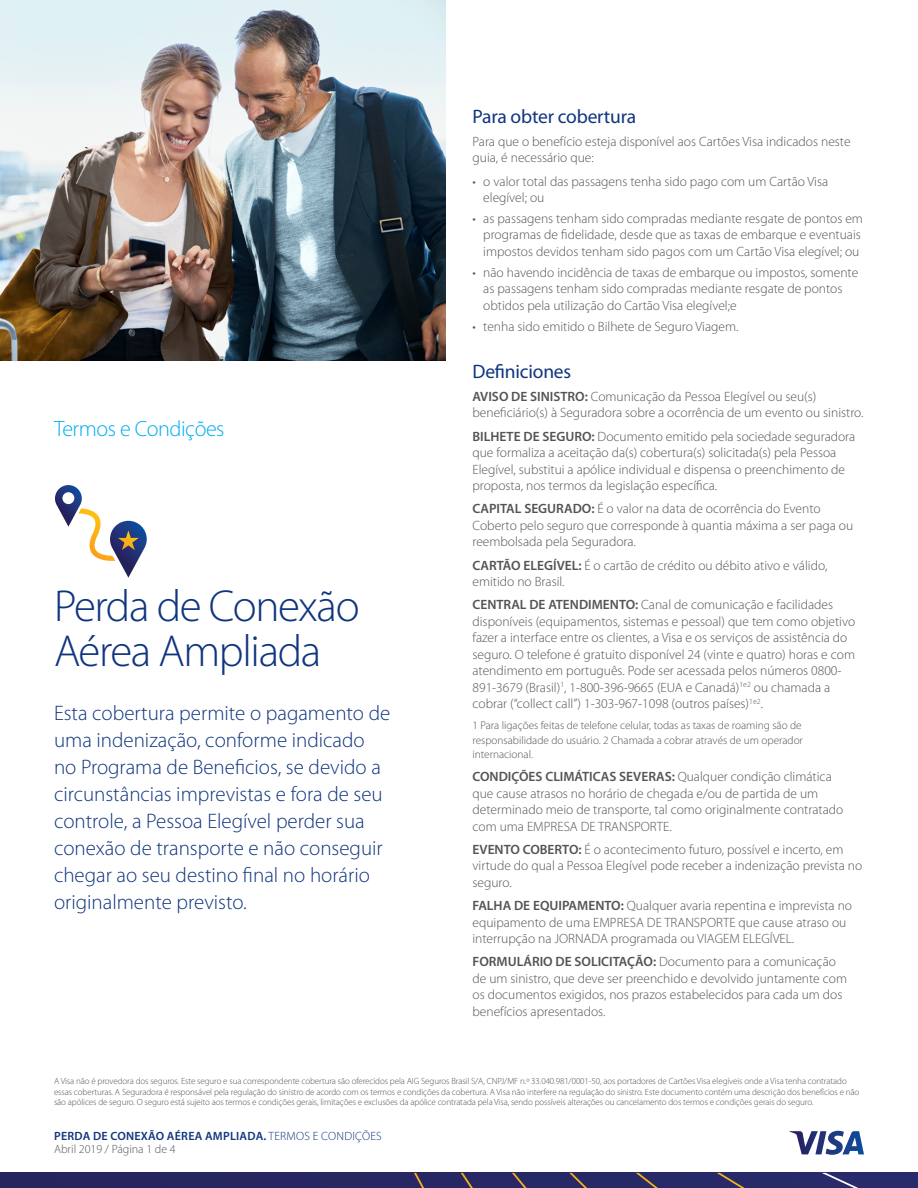
<style>
.page{position:relative;width:918px;height:1188px;background:#fff}
.page>*{position:absolute;margin:0;border:0;box-sizing:border-box;transform-origin:0 0}
.benefit_name{font:300 45px/45px "Myriad Pro";letter-spacing:-.03em;color:#10357f}
.intro_text{font:300 22.05px "Myriad Pro";letter-spacing:-.02em;color:#00aeef}
.intro_text-2{font:300 21px/27px "Myriad Pro";color:#10357f}
.question{font:19.5px "Myriad Pro";letter-spacing:-.01em;color:#10357f}
.copy{font:300 13.5px/16.5px "Myriad Pro";color:#545456}
.t1{font:600 12px/13.5px "Myriad Pro";letter-spacing:.02em;color:#10357f}
.Legal{font:300 11.25px/14.2px "Myriad Pro";color:#545456;text-align:justify}
.Legal-2{font:300 9px/10.5px "Myriad Pro";letter-spacing:-.01em;color:#545456}
.s1{font-weight:600}
.s2{font-weight:300}
.s3{font-weight:300;color:#52555b}
</style>
<div class="page">
<svg style="left:790px;top:1131px;width:74px;height:24px"></svg>
<div style="left:0;top:1173px;width:918px;height:15px;background:#272763"></div>
<svg style="left:822px;top:1173px;width:37px;height:15px"></svg>
<svg style="left:717px;top:1173px;width:28px;height:15px"></svg>
<svg style="left:636px;top:1173px;width:22px;height:15px"></svg>
<svg style="left:569px;top:1173px;width:18px;height:15px"></svg>
<svg style="left:512px;top:1173px;width:15px;height:15px"></svg>
<svg style="left:461px;top:1173px;width:12px;height:15px"></svg>
<svg style="left:414px;top:1173px;width:10px;height:15px"></svg>
<svg style="left:55px;top:485px;width:92px;height:93px"></svg>
<img style="left:0;top:0;width:446px;height:361px">
<p class="intro_text" style="left:54px;top:416px;width:172px">Termos e Condições</p>
<p class="benefit_name" style="left:54px;top:585px;width:307px">Perda de Conexão<br>Aérea Ampliada</p>
<p class="intro_text-2" style="left:54px;top:700px;width:338px">Esta cobertura permite o pagamento de uma indenização, conforme indicado no Programa de Beneficios, se devido a circunstâncias imprevistas e fora de seu controle, a Pessoa Elegível perder sua conexão de transporte e não conseguir chegar ao seu destino final no horário originalmente previsto.</p>
<p class="question" style="left:472px;top:105px;width:165px">Para obter cobertura</p>
<p class="copy" style="left:472px;top:133px;width:380px">Para que o benefício esteja disponível aos Cartões Visa indicados neste guia, é necessário que:</p>
<p class="copy" style="left:483px;top:173px;width:346px;text-indent:-11px">• o valor total das passagens tenha sido pago com um Cartão Visa elegível; ou</p>
<p class="copy" style="left:483px;top:210px;width:381px;text-indent:-11px">• as passagens tenham sido compradas mediante resgate de pontos em programas de fidelidade, desde que as taxas de embarque e eventuais impostos devidos tenham sido pagos com um Cartão Visa elegível; ou</p>
<p class="copy" style="left:483px;top:264px;width:376px;text-indent:-11px">• não havendo incidência de taxas de embarque ou impostos, somente as passagens tenham sido compradas mediante resgate de pontos obtidos pela utilização do Cartão Visa elegível;e</p>
<p class="copy" style="left:472px;top:318px;width:267px">• tenha sido emitido o Bilhete de Seguro Viagem.</p>
<p class="question" style="left:472px;top:360px;width:100px">Definiciones</p>
<p class="copy" style="left:472px;top:388px;width:392px"><span class="s1">AVISO DE SINISTRO:</span> Comunicação da Pessoa Elegível ou seu(s) beneficiário(s) à Seguradora sobre a ocorrência de um evento ou sinistro.</p>
<p class="copy" style="left:472px;top:428px;width:384px"><span class="s1">BILHETE DE SEGURO:</span> Documento emitido pela sociedade seguradora que formaliza a aceitação da(s) cobertura(s) solicitada(s) pela Pessoa Elegível, substitui a apólice individual e dispensa o preenchimento de proposta, nos termos da legislação específica.</p>
<p class="copy" style="left:472px;top:501px;width:382px"><span class="s1">CAPITAL SEGURADO:</span> É o valor na data de ocorrência do Evento<br>Coberto pelo seguro que corresponde à quantia máxima a ser paga ou reembolsada pela Seguradora.</p>
<p class="copy" style="left:472px;top:557px;width:356px"><span class="s1">CARTÃO ELEGÍVEL:</span> É o cartão de crédito ou débito ativo e válido, emitido no Brasil.</p>
<p class="copy" style="left:472px;top:597px;width:384px"><span class="s1">CENTRAL DE ATENDIMENTO:</span> Canal de comunicação e facilidades disponíveis (equipamentos, sistemas e pessoal) que tem como objetivo fazer a interface entre os clientes, a Visa e os serviços de assistência do seguro. O telefone é gratuito disponível 24 (vinte e quatro) horas e com atendimento em português. Pode ser acessada pelos números 0800- 891-3679 (Brasil)<sup>1</sup>, 1-800-396-9665 (EUA e Canadá)<sup>1e2</sup> ou chamada a cobrar (“collect call”) 1-303-967-1098 (outros países)<sup>1e2</sup>.</p>
<p class="Legal" style="left:472px;top:719px;width:332px">1 Para ligações feitas de telefone celular, todas as taxas de roaming são de responsabilidade do usuário. 2 Chamada a cobrar através de um operador internacional.</p>
<p class="copy" style="left:472px;top:769px;width:372px"><span class="s1">CONDIÇÕES CLIMÁTICAS SEVERAS:</span> Qualquer condição climática que cause atrasos no horário de chegada e/ou de partida de um determinado meio de transporte, tal como originalmente contratado com uma EMPRESA DE TRANSPORTE.</p>
<p class="copy" style="left:472px;top:841px;width:391px"><span class="s1">EVENTO COBERTO:</span> É o acontecimento futuro, possível e incerto, em virtude do qual a Pessoa Elegível pode receber a indenização prevista no seguro.</p>
<p class="copy" style="left:472px;top:898px;width:381px"><span class="s1">FALHA DE EQUIPAMENTO:</span> Qualquer avaria repentina e imprevista no equipamento de uma EMPRESA DE TRANSPORTE que cause atraso ou interrupção na JORNADA programada ou VIAGEM ELEGÍVEL.</p>
<p class="copy" style="left:472px;top:954px;width:376px"><span class="s1">FORMULÁRIO DE SOLICITAÇÃO:</span> Documento para a comunicação de um sinistro, que deve ser preenchido e devolvido juntamente com os documentos exigidos, nos prazos estabelecidos para cada um dos benefícios apresentados.</p>
<p class="Legal-2" style="left:54px;top:1076px;width:807px">A Visa não é provedora dos seguros. Este seguro e sua correspondente cobertura são oferecidos pela AIG Seguros Brasil S/A, CNPJ/MF n.º 33.040.981/0001-50, aos portadores de Cartões Visa elegíveis onde a Visa tenha contratado essas coberturas. A Seguradora é responsável pela regulação do sinistro de acordo com os termos e condições da cobertura. A Visa não interfere na regulação do sinistro. Este documento contém uma descrição dos benefícios e não são apólices de seguro. O seguro está sujeito aos termos e condições gerais, limitações e exclusões da apólice contratada pela Visa, sendo possíveis alterações ou cancelamento dos termos e condições gerais do seguro.</p>
<p class="t1" style="left:54px;top:1129px;width:329px">PERDA DE CONEXÃO AÉREA AMPLIADA. <span class="s2">TERMOS E CONDIÇÕES<br></span><span class="s3">Abril 2019 / Página 1 de 4</span></p>
</div>
